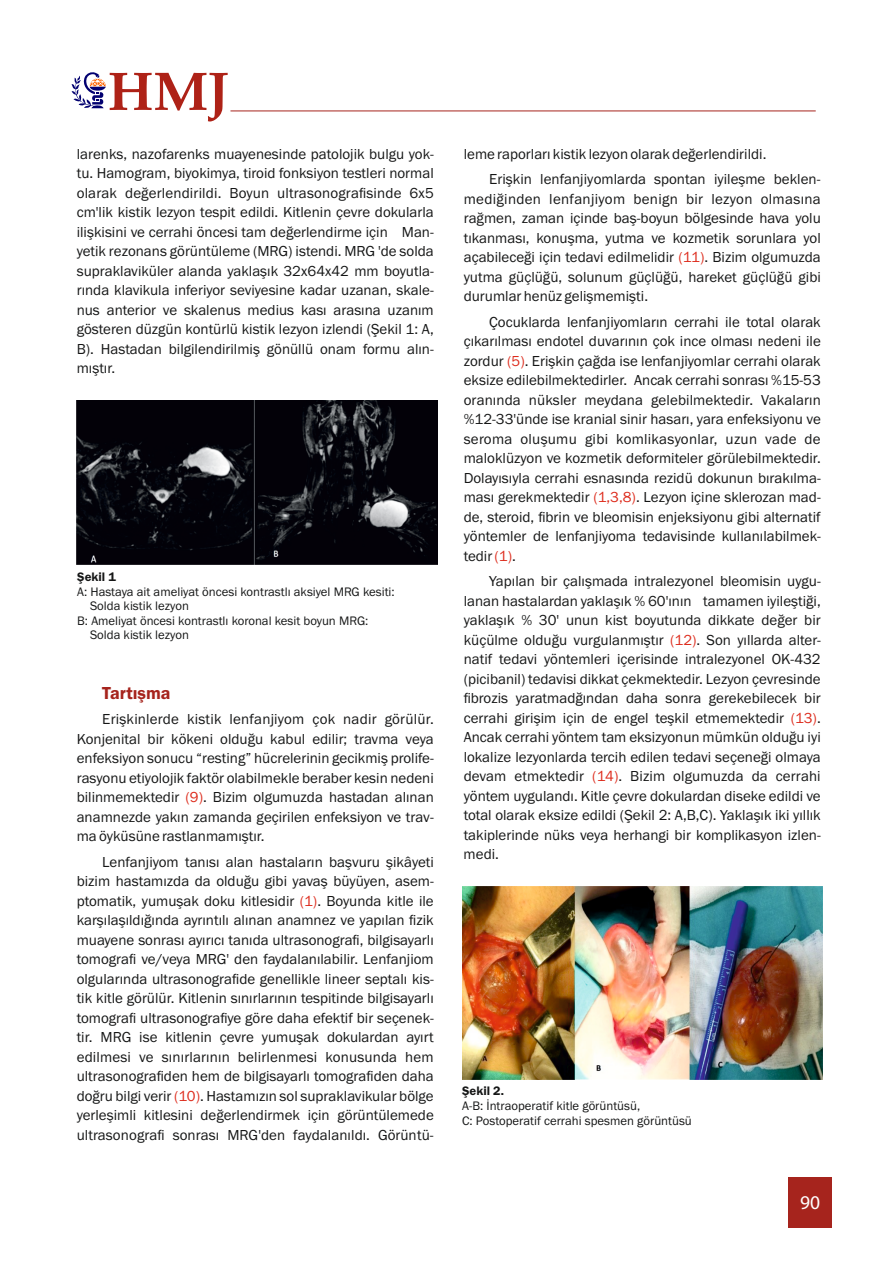
<style>
.page{position:relative;width:893px;height:1263px;background:#fff}
.page>*{position:absolute;margin:0;border:0;box-sizing:border-box;transform-origin:0 0}
.t1{font:19.5px "Myriad Pro";color:#fff}
.t2{font:600 18px "Franklin Gothic";color:#a6241d}
.t3{font:15px/19.5px "Franklin Gothic";color:#151616;text-align:justify}
.t4{font:12.75px/14.5px "Franklin Gothic";color:#151616}
.t5{font:600 12.75px "Franklin Gothic";color:#151616}
.s1{color:#dd2b1c}
</style>
<div class="page">
<svg style="left:72px;top:72px;width:156px;height:49px"></svg>
<hr style="left:230px;top:111px;width:586px;height:1px;background:#a6241d">
<div style="left:788px;top:1177px;width:44px;height:51px;background:#a6241d"></div>
<img style="left:77px;top:400px;width:360px;height:164px">
<img style="left:462px;top:886px;width:360px;height:193px">
<p class="t3" style="left:77px;top:145px;width:359px">larenks, nazofarenks muayenesinde patolojik bulgu yok&shy;tu. Hamogram, biyokimya, tiroid fonksiyon testleri normal olarak değerlendirildi. Boyun ultrasonografisinde 6x5 cm'lik kistik lezyon tespit edildi. Kitlenin çevre dokularla ilişkisini ve cerrahi öncesi tam değerlendirme için Man&shy;yetik rezonans görüntüleme (MRG) istendi. MRG 'de solda supraklaviküler alanda yaklaşık 32x64x42 mm boyutla&shy;rında klavikula inferiyor seviyesine kadar uzanan, skale&shy;nus anterior ve skalenus medius kası arasına uzanım gösteren düzgün kontürlü kistik lezyon izlendi (Şekil 1: A, B). Hastadan bilgilendirilmiş gönüllü onam formu alın&shy;mıştır.</p>
<p class="t5" style="left:77px;top:572px;width:40px">Şekil 1</p>
<p class="t4" style="left:77px;top:585px;width:319px">A: Hastaya ait ameliyat öncesi kontrastlı aksiyel MRG kesiti:</p>
<p class="t4" style="left:90px;top:600px;width:100px">Solda kistik lezyon</p>
<p class="t4" style="left:77px;top:614px;width:293px">B: Ameliyat öncesi kontrastlı koronal kesit boyun MRG:</p>
<p class="t4" style="left:90px;top:629px;width:100px">Solda kistik lezyon</p>
<p class="t2" style="left:102px;top:686px;width:70px">Tartışma</p>
<p class="t3" style="left:77px;top:711px;width:359px;text-indent:26px">Erişkinlerde kistik lenfanjiyom çok nadir görülür.<br>Konjenital bir kökeni olduğu kabul edilir; travma veya enfeksiyon sonucu “resting” hücrelerinin gecikmiş prolife&shy;rasyonu etiyolojik faktör olabilmekle beraber kesin nedeni bilinmemektedir <span class="s1">(9)</span>. Bizim olgumuzda hastadan alınan anamnezde yakın zamanda geçirilen enfeksiyon ve trav&shy;ma öyküsüne rastlanmamıştır.</p>
<p class="t3" style="left:77px;top:853px;width:359px;text-indent:26px">Lenfanjiyom tanısı alan hastaların başvuru şikâyeti bizim hastamızda da olduğu gibi yavaş büyüyen, asem&shy;ptomatik, yumuşak doku kitlesidir <span class="s1">(1)</span>. Boyunda kitle ile karşılaşıldığında ayrıntılı alınan anamnez ve yapılan fizik muayene sonrası ayırıcı tanıda ultrasonografi, bilgisayarlı tomografi ve/veya MRG' den faydalanılabilir. Lenfanjiom olgularında ultrasonografide genellikle lineer septalı kis&shy;tik kitle görülür. Kitlenin sınırlarının tespitinde bilgisayarlı tomografi ultrasonografiye göre daha efektif bir seçenek&shy;tir. MRG ise kitlenin çevre yumuşak dokulardan ayırt edilmesi ve sınırlarının belirlenmesi konusunda hem ultrasonografiden hem de bilgisayarlı tomografiden daha doğru bilgi verir <span class="s1">(10)</span>. Hastamızın sol supraklavikular bölge yerleşimli kitlesini değerlendirmek için görüntülemede ultrasonografi sonrası MRG'den faydalanıldı. Görüntü-</p>
<p class="t3" style="left:489px;top:142px;width:333px;line-height:25.5px;text-indent:-26px">leme raporları kistik lezyon olarak değerlendirildi.<br>Erişkin lenfanjiyomlarda spontan iyileşme beklen-</p>
<p class="t3" style="left:464px;top:190px;width:359px">mediğinden lenfanjiyom benign bir lezyon olmasına rağmen, zaman içinde baş-boyun bölgesinde hava yolu tıkanması, konuşma, yutma ve kozmetik sorunlara yol açabileceği için tedavi edilmelidir <span class="s1">(11)</span>. Bizim olgumuzda yutma güçlüğü, solunum güçlüğü, hareket güçlüğü gibi durumlar henüz gelişmemişti.</p>
<p class="t3" style="left:464px;top:313px;width:359px;text-indent:26px">Çocuklarda lenfanjiyomların cerrahi ile total olarak çıkarılması endotel duvarının çok ince olması nedeni ile zordur <span class="s1">(5)</span>. Erişkin çağda ise lenfanjiyomlar cerrahi olarak eksize edilebilmektedirler. Ancak cerrahi sonrası %15-53 oranında nüksler meydana gelebilmektedir. Vakaların %12-33'ünde ise kranial sinir hasarı, yara enfeksiyonu ve seroma oluşumu gibi komlikasyonlar, uzun vade de maloklüzyon ve kozmetik deformiteler görülebilmektedir.<br>Dolayısıyla cerrahi esnasında rezidü dokunun bırakılma&shy;ması gerekmektedir <span class="s1">(1,3,8)</span>. Lezyon içine sklerozan mad&shy;de, steroid, fibrin ve bleomisin enjeksiyonu gibi alternatif yöntemler de lenfanjiyoma tedavisinde kullanılabilmek&shy;tedir <span class="s1">(1)</span>.</p>
<p class="t3" style="left:464px;top:573px;width:359px;text-indent:26px">Yapılan bir çalışmada intralezyonel bleomisin uygu&shy;lanan hastalardan yaklaşık % 60'ının tamamen iyileştiği, yaklaşık % 30' unun kist boyutunda dikkate değer bir küçülme olduğu vurgulanmıştır <span class="s1">(12)</span>. Son yıllarda alter&shy;natif tedavi yöntemleri içerisinde intralezyonel OK-432 (picibanil) tedavisi dikkat çekmektedir. Lezyon çevresinde fibrozis yaratmadğından daha sonra gerekebilecek bir cerrahi girişim için de engel teşkil etmemektedir <span class="s1">(13)</span>.<br>Ancak cerrahi yöntem tam eksizyonun mümkün olduğu iyi lokalize lezyonlarda tercih edilen tedavi seçeneği olmaya devam etmektedir <span class="s1">(14)</span>. Bizim olgumuzda da cerrahi yöntem uygulandı. Kitle çevre dokulardan diseke edildi ve total olarak eksize edildi (Şekil 2: A,B,C). Yaklaşık iki yıllık takiplerinde nüks veya herhangi bir komplikasyon izlen&shy;medi.</p>
<p class="t5" style="left:462px;top:1086px;width:43px">Şekil 2.</p>
<p class="t4" style="left:462px;top:1099px;width:231px">A-B: İntraoperatif kitle görüntüsü,<br>C: Postoperatif cerrahi spesmen görüntüsü</p>
<h1 class="t1" style="left:800px;top:1194px;width:22px">90</h1>
</div>
